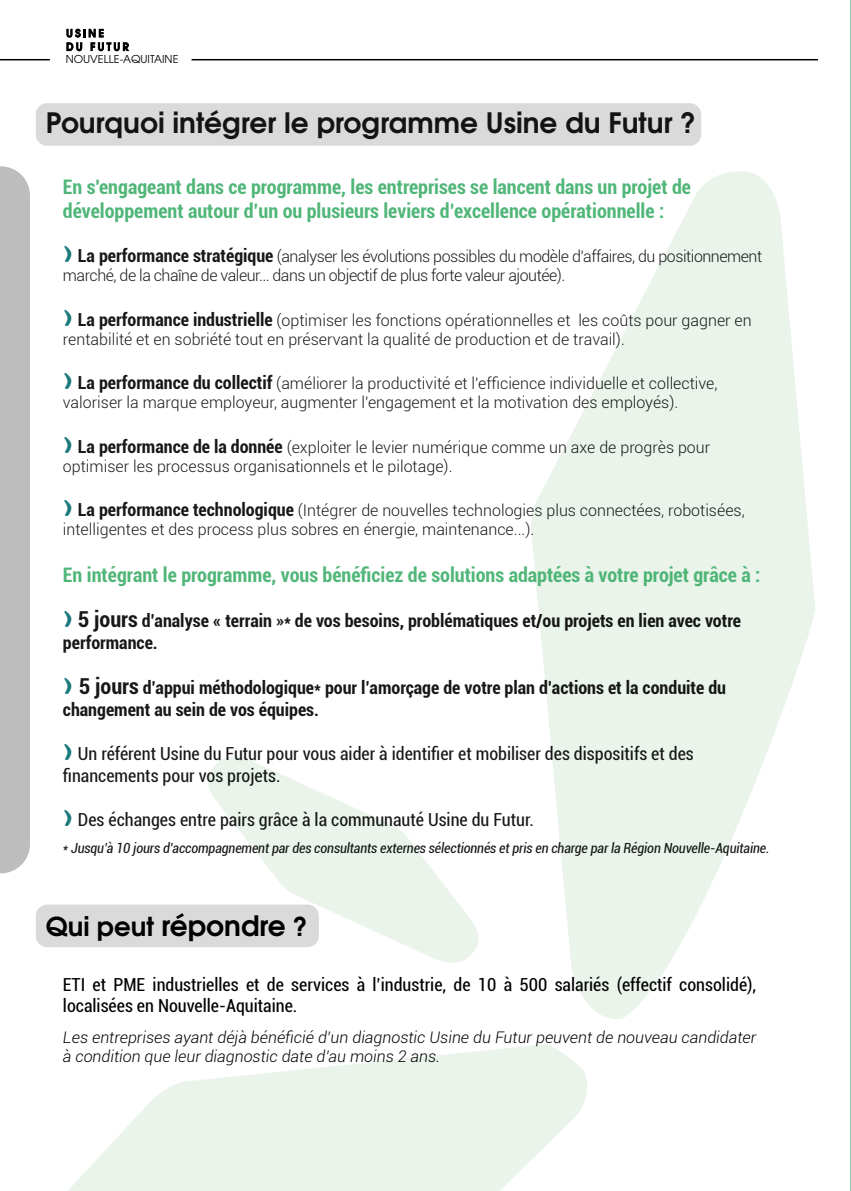
<style>
.page{position:relative;width:851px;height:1191px;background:#fff}
.page>*{position:absolute;margin:0;border:0;box-sizing:border-box;transform-origin:0 0}
.t1{font:700 28px "Te X Gyre Adventor";color:#000}
.t2{font:700 26px "Te X Gyre Adventor";color:#000}
.t3{font:700 condensed 20px/24px "Roboto";color:#3faf6b}
.t4{font:condensed 18px/21.6px "Roboto";color:#000}
.t5{font:700 condensed 18px/21.6px "Roboto";color:#000}
.t6{font:300 16px/19.2px "Roboto";color:#000}
.t7{font:300 16px/19.2px "Roboto";letter-spacing:-.03em;color:#000}
.t8{font:italic 300 16px/19.2px "Roboto";color:#000}
.t9{font:italic condensed 14px "Roboto";letter-spacing:-.01em;color:#000}
.t10{font:10.8px "Te X Gyre Adventor";color:#000}
.s1{font-family:"Lion Font Official";font-weight:400;font-size:18px;color:#036c6f}
.s2{font-weight:700;font-stretch:condensed;font-size:18px}
.s3{font-family:"Lion Font Official";font-weight:400;font-stretch:normal;color:#036c6f}
.s4{font-size:22px}
.s5{font-family:"Lion Font Official";font-stretch:normal;color:#036c6f}
.s6{font-size:28px}
</style>
<div class="page">
<svg style="left:208px;top:757px;width:270px;height:205px"></svg>
<svg style="left:531px;top:171px;width:284px;height:848px;fill:#eaf4eb"></svg>
<svg style="left:68px;top:1044px;width:519px;height:147px;fill:#eaf4eb"></svg>
<div style="left:0;top:166px;width:30px;height:707px;background:#bdbdbd"></div>
<svg style="left:66px;top:29px;width:63px;height:22px"></svg>
<hr style="left:191px;top:59px;width:626px;height:1px;background:#000">
<hr style="left:0;top:59px;width:50px;height:1px;background:#000">
<div style="left:36px;top:103px;width:665px;height:43px;background:#dadada;border-radius:11px"></div>
<div style="left:36px;top:904px;width:283px;height:43px;background:#dadada;border-radius:11px"></div>
<p class="t10" style="left:66px;top:50px;width:114px">NOUVELLE-AQUITAINE</p>
<h1 class="t1" style="left:46px;top:98px;width:651px">Pourquoi intégrer le programme Usine du Futur ?</h1>
<p class="t3" style="left:63px;top:174px;width:629px">En s'engageant dans ce programme, les entreprises se lancent dans un projet de développement autour d’un ou plusieurs leviers d’excellence opérationnelle :</p>
<p class="t7" style="left:63px;top:246px;width:700px"><span class="s1">A</span> <span class="s2">La performance stratégique</span> (analyser les évolutions possibles du modèle d’affaires, du positionnement marché, de la chaîne de valeur… dans un objectif de plus forte valeur ajoutée).</p>
<p class="t6" style="left:63px;top:310px;width:690px"><span class="s1">A</span> <span class="s2">La performance industrielle</span> (optimiser les fonctions opérationnelles et les coûts pour gagner en rentabilité et en sobriété tout en préservant la qualité de production et de travail).</p>
<p class="t6" style="left:63px;top:373px;width:656px"><span class="s1">A</span> <span class="s2">La performance du collectif</span> (améliorer la productivité et l'efficience individuelle et collective, valoriser la marque employeur, augmenter l'engagement et la motivation des employés).</p>
<p class="t6" style="left:63px;top:437px;width:648px"><span class="s1">A</span> <span class="s2">La performance de la donnée</span> (exploiter le levier numérique comme un axe de progrès pour optimiser les processus organisationnels et le pilotage).</p>
<p class="t6" style="left:63px;top:500px;width:683px"><span class="s1">A</span> <span class="s2">La performance technologique</span> (Intégrer de nouvelles technologies plus connectées, robotisées, intelligentes et des process plus sobres en énergie, maintenance...).</p>
<p class="t3" style="left:63px;top:562px;width:699px">En intégrant le programme, vous bénéficiez de solutions adaptées à votre projet grâce à :</p>
<p class="t5" style="left:63px;top:609px;width:679px"><span class="s3">A</span> <span class="s4">5 jours</span> d’analyse « terrain »* de vos besoins, problématiques et/ou projets en lien avec votre performance.</p>
<p class="t5" style="left:63px;top:676px;width:664px"><span class="s3">A</span> <span class="s4">5 jours</span> d’appui méthodologique* pour l’amorçage de votre plan d’actions et la conduite du changement au sein de vos équipes.</p>
<p class="t4" style="left:63px;top:742px;width:632px"><span class="s5">A</span> Un référent Usine du Futur pour vous aider à identifier et mobiliser des dispositifs et des financements pour vos projets.</p>
<p class="t4" style="left:63px;top:808px;width:472px"><span class="s5">A</span> Des échanges entre pairs grâce à la communauté Usine du Futur.</p>
<p class="t9" style="left:63px;top:838px;width:708px">* Jusqu’à 10 jours d’accompagnement par des consultants externes sélectionnés et pris en charge par la Région Nouvelle-Aquitaine.</p>
<h2 class="t2" style="left:46px;top:904px;width:263px">Qui peut <span class="s6">répondre</span> ?</h2>
<p class="t4" style="left:63px;top:973px;width:694px">ETI et PME industrielles et de services à l’industrie, de 10 à 500 salariés (effectif consolidé), localisées en Nouvelle-Aquitaine.</p>
<p class="t8" style="left:63px;top:1027px;width:694px">Les entreprises ayant déjà bénéficié d’un diagnostic Usine du Futur peuvent de nouveau candidater à condition que leur diagnostic date d’au moins 2 ans.</p>
</div>
